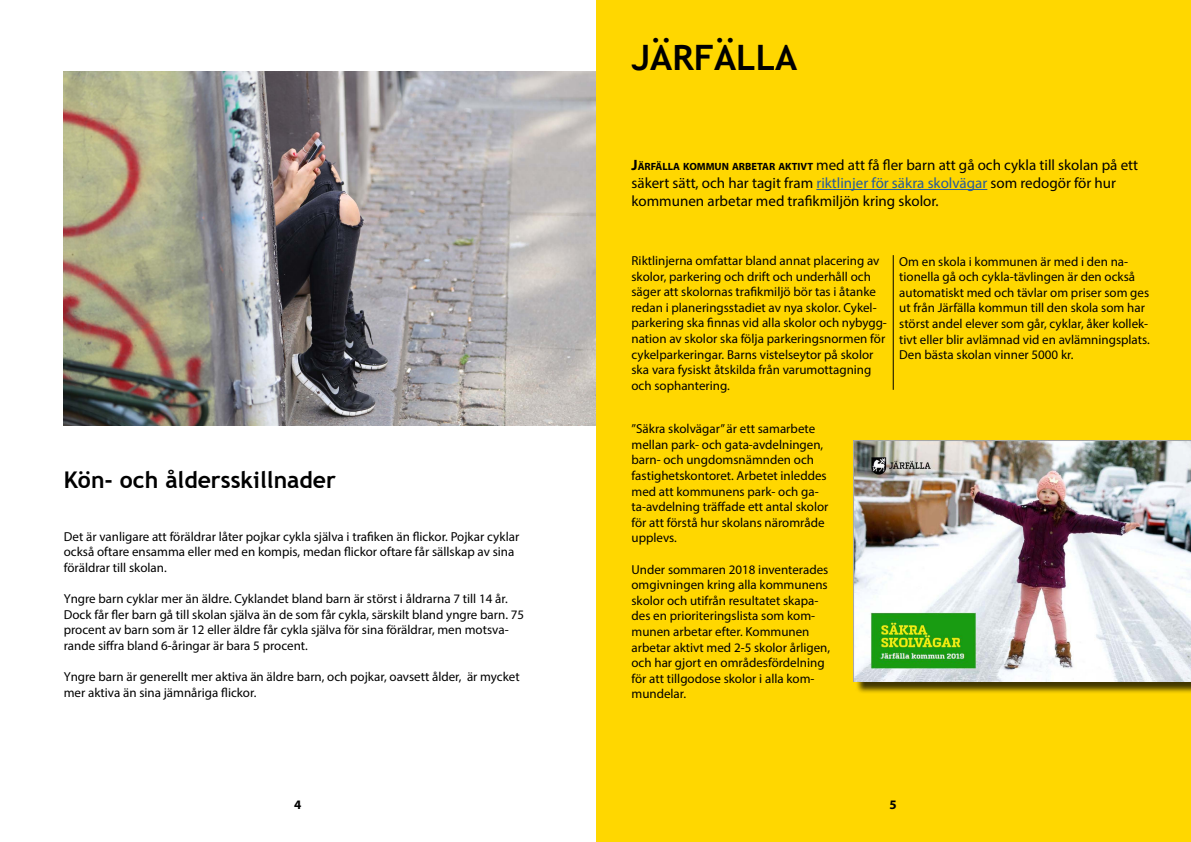
<style>
.page{position:relative;width:1191px;height:842px;background:#fff}
.page>*{position:absolute;margin:0;border:0;box-sizing:border-box;transform-origin:0 0}
.t1{font:700 35px "Trebuchet MS";color:#000}
.t2{font:700 23px "Trebuchet MS";color:#000}
.t3{font:15px/18px "Myriad Pro";color:#000}
.t4{font:13px/15.6px "Myriad Pro";color:#000}
.t5{font:700 13px "Myriad Pro";color:#000}
.s1{font-weight:700}
.s2{font-weight:700;font-size:10.5px}
.s3{color:#275b9b}
</style>
<div class="page">
<img style="left:64px;top:72px;width:531px;height:354px">
<div style="left:596px;top:1px;width:595px;height:841px;background:#ffd700"></div>
<hr style="left:816px;top:189px;width:171px;height:1px;background:#275b9b">
<div style="left:855px;top:442px;width:336px;height:252px;background:#000;opacity:.75"></div>
<img style="left:853px;top:441px;width:338px;height:241px">
<hr style="left:892px;top:255px;width:1px;height:135px;background:#000">
<h1 class="t1" style="left:631px;top:36px;width:167px">JÄRFÄLLA</h1>
<h2 class="t2" style="left:64px;top:466px;width:274px">Kön- och åldersskillnader</h2>
<p class="t4" style="left:64px;top:528px;width:457px">Det är vanligare att föräldrar låter pojkar cykla själva i trafiken än flickor. Pojkar cyklar också oftare ensamma eller med en kompis, medan flickor oftare får sällskap av sina föräldrar till skolan.</p>
<p class="t4" style="left:64px;top:591px;width:462px">Yngre barn cyklar mer än äldre. Cyklandet bland barn är störst i åldrarna 7 till 14 år.<br>Dock får fler barn gå till skolan själva än de som får cykla, särskilt bland yngre barn. 75 procent av barn som är 12 eller äldre får cykla själva för sina föräldrar, men motsva&shy;rande siffra bland 6-åringar är bara 5 procent.</p>
<p class="t4" style="left:64px;top:669px;width:457px">Yngre barn är generellt mer aktiva än äldre barn, och pojkar, oavsett ålder, är mycket mer aktiva än sina jämnåriga flickor.</p>
<p class="t3" style="left:631px;top:156px;width:508px"><span class="s1">J</span><span class="s2">ÄRFÄLLA KOMMUN ARBETAR AKTIVT</span> med att få fler barn att gå och cykla till skolan på ett säkert sätt, och har tagit fram <span class="s3">riktlinjer för säkra skolvägar</span> som redogör för hur kommunen arbetar med trafikmiljön kring skolor.</p>
<p class="t4" style="left:631px;top:253px;width:257px">Riktlinjerna omfattar bland annat placering av skolor, parkering och drift och underhåll och säger att skolornas trafikmiljö bör tas i åtanke redan i planeringsstadiet av nya skolor. Cykel&shy;parkering ska finnas vid alla skolor och nybygg&shy;nation av skolor ska följa parkeringsnormen för cykelparkeringar. Barns vistelseytor på skolor ska vara fysiskt åtskilda från varumottagning och sophantering.</p>
<p class="t4" style="left:631px;top:421px;width:198px">”Säkra skolvägar” är ett samarbete mellan park- och gata-avdelningen, barn- och ungdomsnämnden och fastighetskontoret. Arbetet inleddes med att kommunens park- och ga&shy;ta-avdelning träffade ett antal skolor för att förstå hur skolans närområde upplevs.</p>
<p class="t4" style="left:631px;top:561px;width:200px">Under sommaren 2018 inventerades omgivningen kring alla kommunens skolor och utifrån resultatet skapa&shy;des en prioriteringslista som kom&shy;munen arbetar efter. Kommunen arbetar aktivt med 2-5 skolor årligen, och har gjort en områdesfördelning för att tillgodose skolor i alla kom&shy;mundelar.</p>
<p class="t4" style="left:899px;top:253px;width:252px">Om en skola i kommunen är med i den na&shy;tionella gå och cykla-tävlingen är den också automatiskt med och tävlar om priser som ges ut från Järfälla kommun till den skola som har störst andel elever som går, cyklar, åker kollek&shy;tivt eller blir avlämnad vid en avlämningsplats.<br>Den bästa skolan vinner 5000 kr.</p>
<p class="t5" style="left:294px;top:796px;width:9px">4</p>
<p class="t5" style="left:889px;top:796px;width:9px">5</p>
</div>
